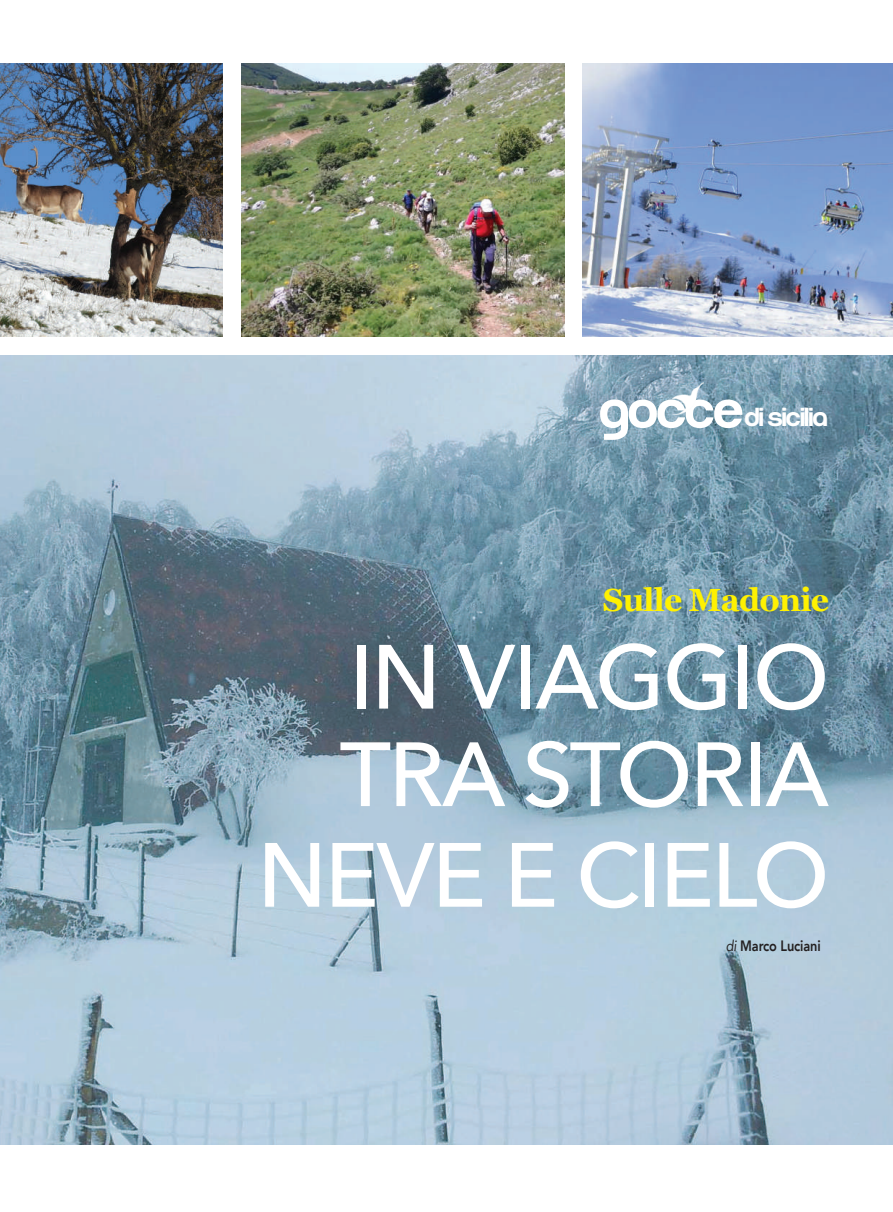
<style>
.page{position:relative;width:893px;height:1212px;background:#fff}
.page>*{position:absolute;margin:0;border:0;box-sizing:border-box;transform-origin:0 0}
.t1{font:500 90px/99px "Avenir Next";letter-spacing:-.025em;color:#fff;text-align:right}
.t2{font:700 31.95px "Georgia";letter-spacing:-.025em;color:#fff101}
.t3{font:500 27px "Run";letter-spacing:-.05em;color:#fff;scale:1.1 1}
.t4{font:800 15px "Avenir";letter-spacing:-.01em;color:#231f20;scale:.85 1}
.s1{font-size:54px}
.s2{font-weight:400;font-style:italic}
</style>
<div class="page">
<img style="left:582px;top:64px;width:311px;height:272px">
<img style="left:241px;top:64px;width:324px;height:272px">
<img style="left:0;top:64px;width:223px;height:272px">
<img style="left:0;top:355px;width:893px;height:789px">
<img style="left:672px;top:383px;width:32px;height:32px">
<p class="t3" style="left:598px;top:406px;width:210px"><span class="s1">gocce</span>di sicilia</p>
<p class="t2" style="left:603px;top:576px;width:228px">Sulle Madonie</p>
<p class="t1" style="left:257px;top:625px;width:573px">IN VIAGGIO<br>TRA STORIA<br>NEVE E CIELO</p>
<p class="t4" style="left:726px;top:934px;width:113px"><span class="s2">di</span> Marco Luciani</p>
</div>
